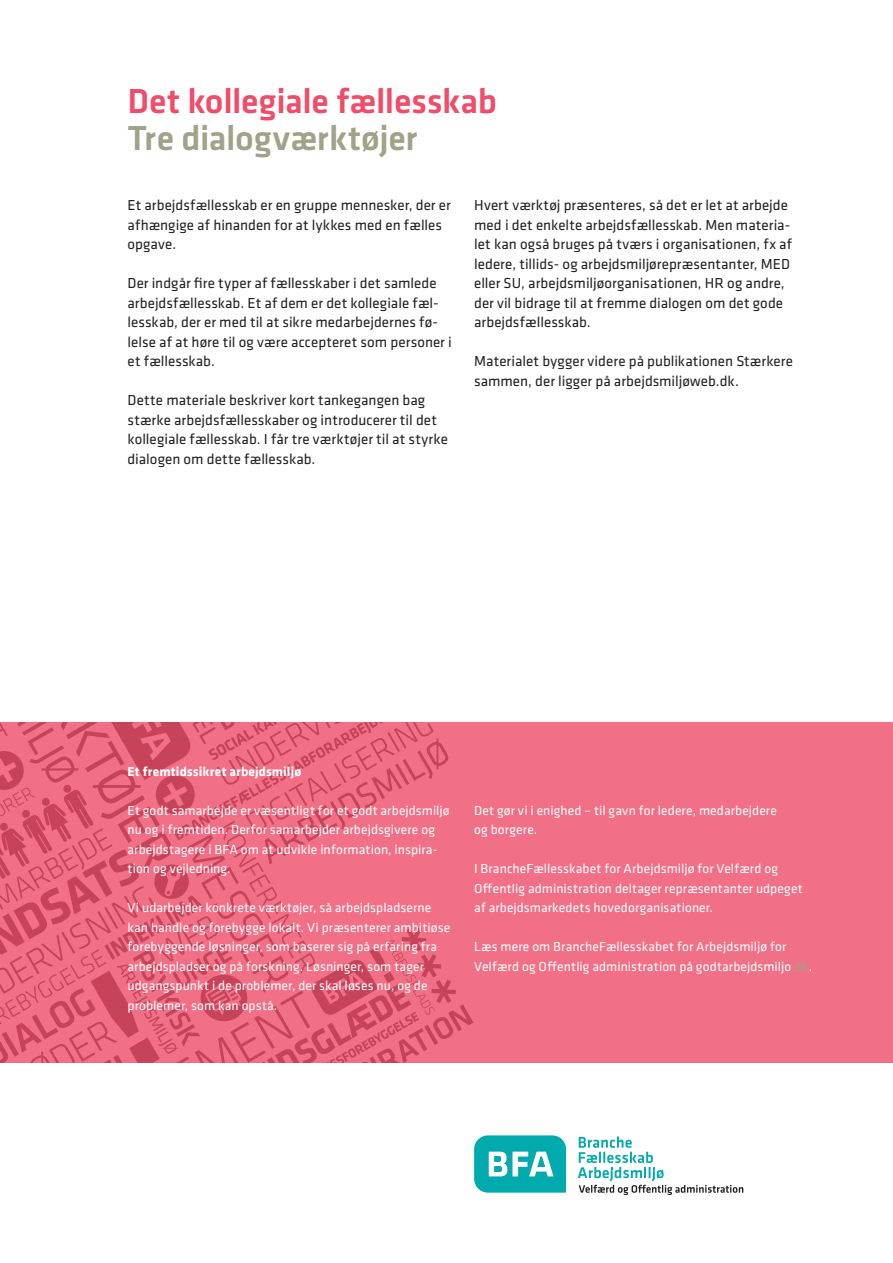
<style>
.page{position:relative;width:893px;height:1263px;background:#fff}
.page>*{position:absolute;margin:0;border:0;box-sizing:border-box;transform-origin:0 0}
.rubrik-2{font:500 36px/37.5px "Klavika";letter-spacing:-.01em;color:#ef4d69}
.Brød{font:15px/19.5px "Klavika";color:#231f20}
.Boksbrød{font:13.5px/19.5px "Klavika";letter-spacing:.005em;color:#fff}
.Boksbrød-2{font:700 13.5px "Klavika";letter-spacing:.005em;color:#fff}
.s1{color:#a1a288}
</style>
<div class="page">
<svg style="left:0;top:722px;width:893px;height:341px;background:#ec6a81"></svg>
<svg style="left:474px;top:1135px;width:92px;height:57px"></svg>
<svg style="left:578px;top:1136px;width:165px;height:59px"></svg>
<p class="rubrik-2" style="left:128px;top:81px;width:371px">Det kollegiale fællesskab<br><span class="s1">Tre dialogværktøjer</span></p>
<p class="Brød" style="left:128px;top:195px;width:325px">Et arbejdsfællesskab er en gruppe mennesker, der er afhængige af hinanden for at lykkes med en fælles opgave.</p>
<p class="Brød" style="left:128px;top:273px;width:326px">Der indgår fire typer af fællesskaber i det samlede arbejdsfællesskab. Et af dem er det kollegiale fæl&shy;lesskab, der er med til at sikre medarbejdernes fø&shy;lelse af at høre til og være accepteret som personer i et fællesskab.</p>
<p class="Brød" style="left:128px;top:390px;width:322px">Dette materiale beskriver kort tankegangen bag stærke arbejdsfællesskaber og introducerer til det kollegiale fællesskab. I får tre værktøjer til at styrke dialogen om dette fællesskab.</p>
<p class="Brød" style="left:474px;top:195px;width:320px">Hvert værktøj præsenteres, så det er let at arbejde med i det enkelte arbejdsfællesskab. Men materia&shy;let kan også bruges på tværs i organisationen, fx af ledere, tillids- og arbejdsmiljørepræsentanter, MED eller SU, arbejdsmiljøorganisationen, HR og andre, der vil bidrage til at fremme dialogen om det gode arbejdsfællesskab.</p>
<p class="Brød" style="left:474px;top:351px;width:320px">Materialet bygger videre på publikationen Stærkere sammen, der ligger på arbejdsmiljøweb.dk.</p>
<p class="Boksbrød-2" style="left:128px;top:761px;width:175px">Et fremtidssikret arbejdsmiljø</p>
<p class="Boksbrød" style="left:128px;top:800px;width:324px">Et godt samarbejde er væsentligt for et godt arbejdsmiljø nu og i fremtiden. Derfor samarbejder arbejdsgivere og arbejdstagere i BFA om at udvikle information, inspira&shy;tion og vejledning.</p>
<p class="Boksbrød" style="left:128px;top:897px;width:324px">Vi udarbejder konkrete værktøjer, så arbejdspladserne kan handle og forebygge lokalt. Vi præsenterer ambitiøse forebyggende løsninger, som baserer sig på erfaring fra arbejdspladser og på forskning. Løsninger, som tager udgangspunkt i de problemer, der skal løses nu, og de problemer, som kan opstå.</p>
<p class="Boksbrød" style="left:474px;top:800px;width:304px">Det gør vi i enighed – til gavn for ledere, medarbejdere og borgere.</p>
<p class="Boksbrød" style="left:474px;top:858px;width:330px">I BrancheFællesskabet for Arbejdsmiljø for Velfærd og<br>Offentlig administration deltager repræsentanter udpeget af arbejdsmarkedets hovedorganisationer.</p>
<p class="Boksbrød" style="left:474px;top:936px;width:340px">Læs mere om BrancheFællesskabet for Arbejdsmiljø for<br>Velfærd og Offentlig administration på godtarbejdsmiljo<span class="s1">.dk</span>.</p>
</div>
